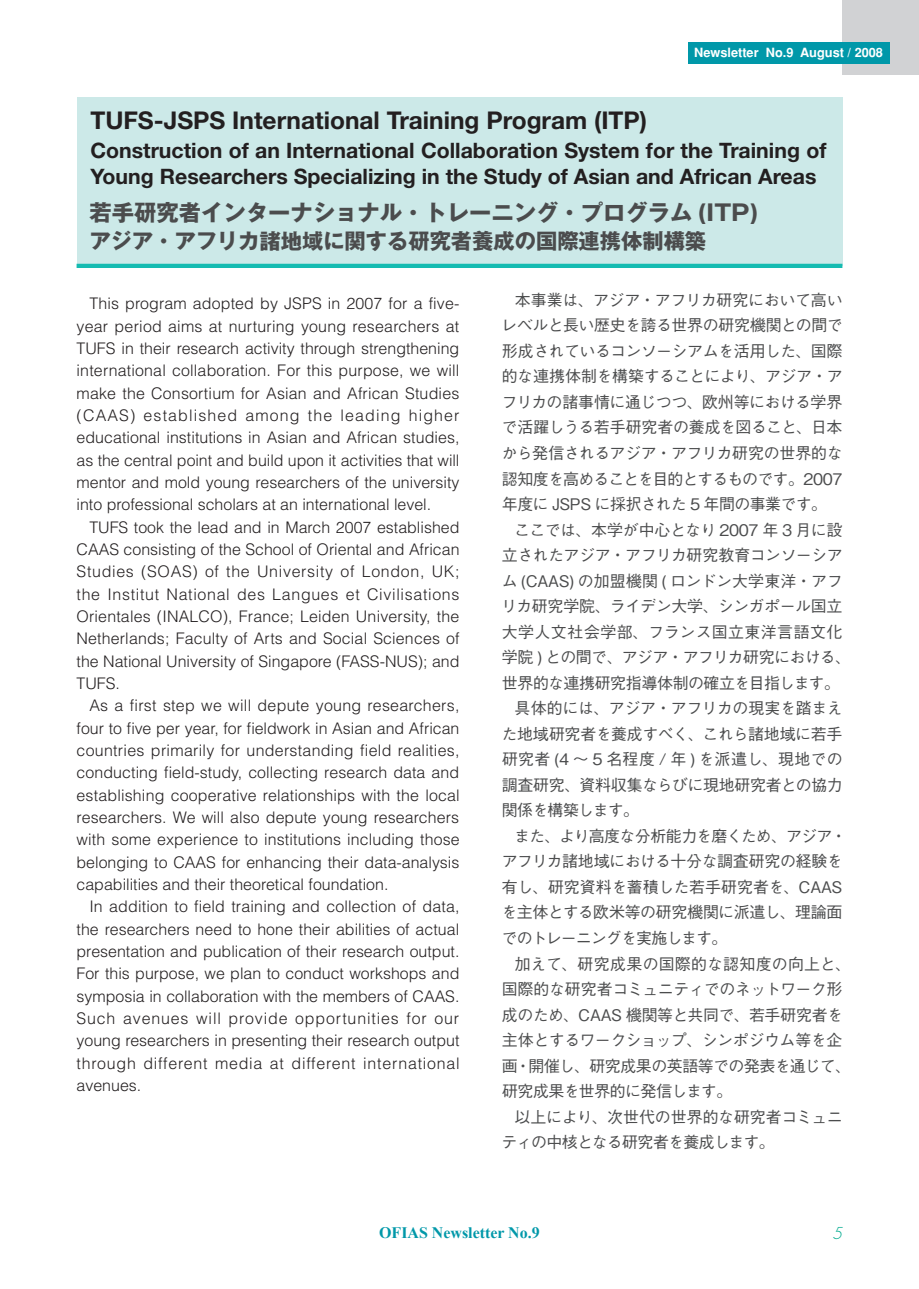
<style>
.page{position:relative;width:919px;height:1289px;background:#fff}
.page>*{position:absolute;margin:0;border:0;box-sizing:border-box;transform-origin:0 0}
.t1{font:700 24.45px "Helvetica Neue";color:#231f20}
.t2{font:700 22.35px "Gothic MB101 Pro";color:#4b4c4d}
.t3{font:700 21.3px/26.1px "Helvetica Neue";color:#231f20}
.t4{font:700 21.3px "Gothic MB101 Pro";color:#4b4c4d}
.t5{font:300 15.9px/22.4px "Helvetica";color:#231f20;text-align:justify}
.t6{font:500 15.9px "Gothic BBB Pro";letter-spacing:-.025em;color:#4b4c4d}
.t7{font:500 15.9px "Gothic BBB Pro";letter-spacing:-.055em;color:#4b4c4d}
.t8{font:500 15.9px "Gothic BBB Pro";color:#4b4c4d}
.t9{font:500 15.9px "Gothic BBB Pro";letter-spacing:.02em;color:#4b4c4d}
.t10{font:500 15.9px "Gothic BBB Pro";letter-spacing:-.05em;color:#4b4c4d}
.t11{font:500 15.9px "Gothic BBB Pro";letter-spacing:.03em;color:#4b4c4d}
.t12{font:500 15.9px "Gothic BBB Pro";letter-spacing:.015em;color:#4b4c4d}
.t13{font:700 15.9px "Times New Roman";color:#0098a9}
.t14{font:700 12.75px "Helvetica";color:#fff}
</style>
<div class="page">
<div style="left:842px;top:0;width:76px;height:75px;background:#d1d2d4"></div>
<div style="left:688px;top:43px;width:201px;height:21px;background:#0098a9"></div>
<div style="left:77px;top:98px;width:765px;height:168px;background:#cce9e8"></div>
<hr style="left:77px;top:264px;width:765px;height:4px;background:#15bbb1">
<p class="t14" style="left:694px;top:45px;width:190px">Newsletter No.9 August / 2008</p>
<h1 class="t1" style="left:90px;top:105px;width:558px">TUFS-JSPS International Training Program (ITP)</h1>
<h3 class="t3" style="left:90px;top:137px;width:737px">Construction of an International Collaboration System for the Training of<br>Young Researchers Specializing in the Study of Asian and African Areas</h3>
<h2 class="t2" style="left:89px;top:194px;width:670px">若手研究者インターナショナル・トレーニング・プログラム (ITP)</h2>
<h3 class="t4" style="left:89px;top:223px;width:618px">アジア・アフリカ諸地域に関する研究者養成の国際連携体制構築</h3>
<p class="t5" style="left:77px;top:292px;width:384px;text-indent:13px">This program adopted by JSPS in 2007 for a five&shy;year period aims at nurturing young researchers at TUFS in their research activity through strengthening international collaboration. For this purpose, we will make the Consortium for Asian and African Studies (CAAS) established among the leading higher educational institutions in Asian and African studies, as the central point and build upon it activities that will mentor and mold young researchers of the university into professional scholars at an international level.</p>
<p class="t5" style="left:77px;top:515px;width:384px;text-indent:13px">TUFS took the lead and in March 2007 established CAAS consisting of the School of Oriental and African Studies (SOAS) of the University of London, UK; the Institut National des Langues et Civilisations Orientales (INALCO), France; Leiden University, the Netherlands; Faculty of Arts and Social Sciences of the National University of Singapore (FASS-NUS); and TUFS.</p>
<p class="t5" style="left:77px;top:694px;width:384px;text-indent:13px">As a first step we will depute young researchers, four to five per year, for fieldwork in Asian and African countries primarily for understanding field realities, conducting field-study, collecting research data and establishing cooperative relationships with the local researchers. We will also depute young researchers with some experience to institutions including those belonging to CAAS for enhancing their data-analysis capabilities and their theoretical foundation.</p>
<p class="t5" style="left:77px;top:895px;width:384px;text-indent:13px">In addition to field training and collection of data, the researchers need to hone their abilities of actual presentation and publication of their research output.<br>For this purpose, we plan to conduct workshops and symposia in collaboration with the members of CAAS.<br>Such avenues will provide opportunities for our young researchers in presenting their research output through different media at different international avenues.</p>
<p class="t6" style="left:514px;top:287px;width:329px">本事業は、アジア・アフリカ研究において高い</p>
<p class="t6" style="left:501px;top:312px;width:343px">レベルと長い歴史を誇る世界の研究機関との間で</p>
<p class="t6" style="left:502px;top:338px;width:342px">形成されているコンソーシアムを活用した、国際</p>
<p class="t6" style="left:501px;top:364px;width:342px">的な連携体制を構築することにより、アジア・ア</p>
<p class="t6" style="left:501px;top:389px;width:342px">フリカの諸事情に通じつつ、欧州等における学界</p>
<p class="t6" style="left:501px;top:415px;width:342px">で活躍しうる若手研究者の養成を図ること、日本</p>
<p class="t6" style="left:501px;top:440px;width:342px">から発信されるアジア・アフリカ研究の世界的な</p>
<p class="t7" style="left:502px;top:466px;width:342px">認知度を高めることを目的とするものです。2007</p>
<p class="t6" style="left:502px;top:491px;width:327px">年度に JSPS に採択された 5 年間の事業です。</p>
<p class="t6" style="left:514px;top:517px;width:329px">ここでは、本学が中心となり 2007 年 3 月に設</p>
<p class="t6" style="left:502px;top:542px;width:342px">立されたアジア・アフリカ研究教育コンソーシア</p>
<p class="t8" style="left:501px;top:568px;width:342px">ム (CAAS) の加盟機関 ( ロンドン大学東洋・アフ</p>
<p class="t6" style="left:501px;top:593px;width:343px">リカ研究学院、ライデン大学、シンガポール国立</p>
<p class="t11" style="left:502px;top:619px;width:342px">大学人文社会学部、フランス国立東洋言語文化</p>
<p class="t6" style="left:502px;top:644px;width:350px">学院 ) との間で、アジア・アフリカ研究における、</p>
<p class="t6" style="left:502px;top:670px;width:339px">世界的な連携研究指導体制の確立を目指します。</p>
<p class="t6" style="left:514px;top:695px;width:330px">具体的には、アジア・アフリカの現実を踏まえ</p>
<p class="t6" style="left:501px;top:721px;width:342px">た地域研究者を養成すべく、これら諸地域に若手</p>
<p class="t9" style="left:502px;top:746px;width:342px">研究者 (4 〜 5 名程度 / 年 ) を派遣し、現地での</p>
<p class="t6" style="left:502px;top:772px;width:342px">調査研究、資料収集ならびに現地研究者との協力</p>
<p class="t7" style="left:501px;top:797px;width:139px">関係を構築します。</p>
<p class="t10" style="left:514px;top:823px;width:334px">また、より高度な分析能力を磨くため、アジア・</p>
<p class="t6" style="left:501px;top:848px;width:343px">アフリカ諸地域における十分な調査研究の経験を</p>
<p class="t6" style="left:502px;top:874px;width:342px">有し、研究資料を蓄積した若手研究者を、CAAS</p>
<p class="t6" style="left:501px;top:899px;width:342px">を主体とする欧米等の研究機関に派遣し、理論面</p>
<p class="t7" style="left:501px;top:925px;width:227px">でのトレーニングを実施します。</p>
<p class="t12" style="left:514px;top:950px;width:338px">加えて、研究成果の国際的な認知度の向上と、</p>
<p class="t6" style="left:501px;top:976px;width:342px">国際的な研究者コミュニティでのネットワーク形</p>
<p class="t6" style="left:502px;top:1001px;width:342px">成のため、CAAS 機関等と共同で、若手研究者を</p>
<p class="t6" style="left:502px;top:1027px;width:342px">主体とするワークショップ、シンポジウム等を企</p>
<p class="t6" style="left:502px;top:1052px;width:350px">画・開催し、研究成果の英語等での発表を通じて、</p>
<p class="t6" style="left:502px;top:1078px;width:232px">研究成果を世界的に発信します。</p>
<p class="t6" style="left:514px;top:1103px;width:329px">以上により、次世代の世界的な研究者コミュニ</p>
<p class="t7" style="left:501px;top:1129px;width:275px">ティの中核となる研究者を養成します。</p>
<p class="t13" style="left:379px;top:1223px;width:162px">OFIAS Newsletter No.9</p>
</div>
